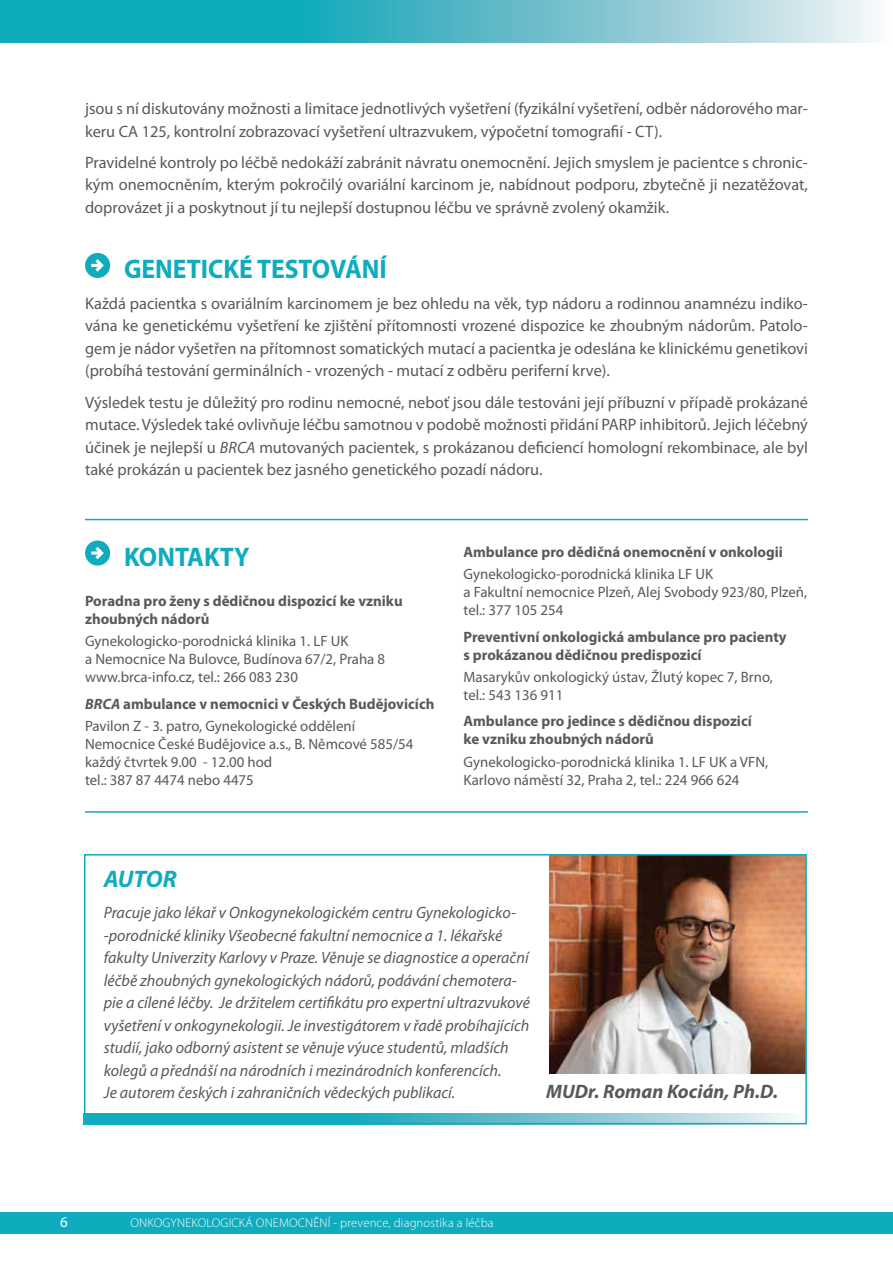
<style>
.page{position:relative;width:893px;height:1263px;background:#fff}
.page>*{position:absolute;margin:0;border:0;box-sizing:border-box;transform-origin:0 0}
.t1{font:700 27px "Myriad Pro";color:#0facbd;scale:.95 1}
.t2{font:italic 700 24px "Myriad Pro";letter-spacing:-.005em;color:#0facbd}
.t3{font:italic 700 19.5px "Myriad Pro";color:#58595b}
.t4{font:16.5px/22.5px "Myriad Pro";color:#58595b;text-align:justify}
.t5{font:italic 16.5px/22.5px "Myriad Pro";color:#58595b}
.t6{font:15px/18px "Myriad Pro";color:#58595b}
.t7{font:700 15px/18px "Myriad Pro";color:#58595b}
.t8{font:15px "Myriad Pro";color:#fff}
.t9{font:300 12.75px "Myriad Pro";letter-spacing:.01em;color:#fff}
.s1{font-style:italic}
.s2{font-weight:400}
</style>
<div class="page">
<svg style="left:0;top:0;width:875px;height:43px"></svg>
<div style="left:0;top:1212px;width:893px;height:21px;background:#0facbd"></div>
<svg style="left:85px;top:253px;width:25px;height:25px"></svg>
<svg style="left:85px;top:540px;width:25px;height:26px"></svg>
<hr style="left:85px;top:519px;width:723px;height:1px;background:#0facbd">
<svg style="left:87px;top:1114px;width:706px;height:7px"></svg>
<img style="left:550px;top:857px;width:254px;height:216px">
<hr style="left:85px;top:811px;width:723px;height:2px;background:#0facbd">
<div style="left:84px;top:854px;width:723px;height:270px;border:2px solid #0facbd"></div>
<p class="t4" style="left:85px;top:97px;width:724px">jsou s ní diskutovány možnosti a limitace jednotlivých vyšetření (fyzikální vyšetření, odběr nádorového mar&shy;keru CA 125, kontrolní zobrazovací vyšetření ultrazvukem, výpočetní tomografií - CT).</p>
<p class="t4" style="left:85px;top:151px;width:724px">Pravidelné kontroly po léčbě nedokáží zabránit návratu onemocnění. Jejich smyslem je pacientce s chronic&shy;kým onemocněním, kterým pokročilý ovariální karcinom je, nabídnout podporu, zbytečně ji nezatěžovat, doprovázet ji a poskytnout jí tu nejlepší dostupnou léčbu ve správně zvolený okamžik.</p>
<h1 class="t1" style="left:124px;top:251px;width:278px">GENETICKÉ TESTOVÁNÍ</h1>
<p class="t4" style="left:85px;top:292px;width:724px">Každá pacientka s ovariálním karcinomem je bez ohledu na věk, typ nádoru a rodinnou anamnézu indiko&shy;vána ke genetickému vyšetření ke zjištění přítomnosti vrozené dispozice ke zhoubným nádorům. Patolo&shy;gem je nádor vyšetřen na přítomnost somatických mutací a pacientka je odeslána ke klinickému genetikovi (probíhá testování germinálních - vrozených - mutací z odběru periferní krve).</p>
<p class="t4" style="left:85px;top:390px;width:724px">Výsledek testu je důležitý pro rodinu nemocné, neboť jsou dále testováni její příbuzní v případě prokázané mutace. Výsledek také ovlivňuje léčbu samotnou v podobě možnosti přidání PARP inhibitorů. Jejich léčebný účinek je nejlepší u <span class="s1">BRCA</span> mutovaných pacientek, s prokázanou deficiencí homologní rekombinace, ale byl také prokázán u pacientek bez jasného genetického pozadí nádoru.</p>
<h1 class="t1" style="left:124px;top:539px;width:134px">KONTAKTY</h1>
<p class="t7" style="left:463px;top:542px;width:321px">Ambulance pro dědičná onemocnění v onkologii</p>
<p class="t6" style="left:463px;top:565px;width:345px">Gynekologicko-porodnická klinika LF UK<br>a Fakultní nemocnice Plzeň, Alej Svobody 923/80, Plzeň, tel.: 377 105 254</p>
<p class="t7" style="left:463px;top:627px;width:325px">Preventivní onkologická ambulance pro pacienty s prokázanou dědičnou predispozicí</p>
<p class="t6" style="left:463px;top:668px;width:311px">Masarykův onkologický ústav, Žlutý kopec 7, Brno, tel.: 543 136 911</p>
<p class="t7" style="left:463px;top:712px;width:290px">Ambulance pro jedince s dědičnou dispozicí ke vzniku zhoubných nádorů</p>
<p class="t6" style="left:463px;top:752px;width:306px">Gynekologicko-porodnická klinika 1. LF UK a VFN,<br>Karlovo náměstí 32, Praha 2, tel.: 224 966 624</p>
<p class="t7" style="left:85px;top:591px;width:319px">Poradna pro ženy s dědičnou dispozicí ke vzniku zhoubných nádorů</p>
<p class="t6" style="left:85px;top:632px;width:302px">Gynekologicko-porodnická klinika 1. LF UK<br>a Nemocnice Na Bulovce, Budínova 67/2, Praha 8 www.brca-info.cz, tel.: 266 083 230</p>
<p class="t7" style="left:85px;top:692px;width:351px;line-height:22.2px"><span class="s1">BRCA</span> ambulance v nemocnici v Českých Budějovicích<br><span class="s2">Pavilon Z - 3. patro, Gynekologické oddělení</span></p>
<p class="t6" style="left:85px;top:735px;width:330px">Nemocnice České Budějovice a.s., B. Němcové 585/54 každý čtvrtek 9.00 - 12.00 hod<br>tel.: 387 87 4474 nebo 4475</p>
<h2 class="t2" style="left:104px;top:863px;width:75px">AUTOR</h2>
<p class="t5" style="left:104px;top:901px;width:428px">Pracuje jako lékař v Onkogynekologickém centru Gynekologicko--porodnické kliniky Všeobecné fakultní nemocnice a 1. lékařské fakulty Univerzity Karlovy v Praze. Věnuje se diagnostice a operační léčbě zhoubných gynekologických nádorů, podávání chemotera&shy;pie a cílené léčby. Je držitelem certifikátu pro expertní ultrazvukové vyšetření v onkogynekologii. Je investigátorem v řadě probíhajících studií, jako odborný asistent se věnuje výuce studentů, mladších kolegů a přednáší na národních i mezinárodních konferencích.<br>Je autorem českých i zahraničních vědeckých publikací.</p>
<p class="t3" style="left:546px;top:1079px;width:234px">MUDr. Roman Kocián, Ph.D.</p>
<p class="t8" style="left:60px;top:1212px;width:9px">6</p>
<p class="t9" style="left:130px;top:1215px;width:365px">ONKOGYNEKOLOGICKÁ ONEMOCNĚNÍ - prevence, diagnostika a léčba</p>
</div>
